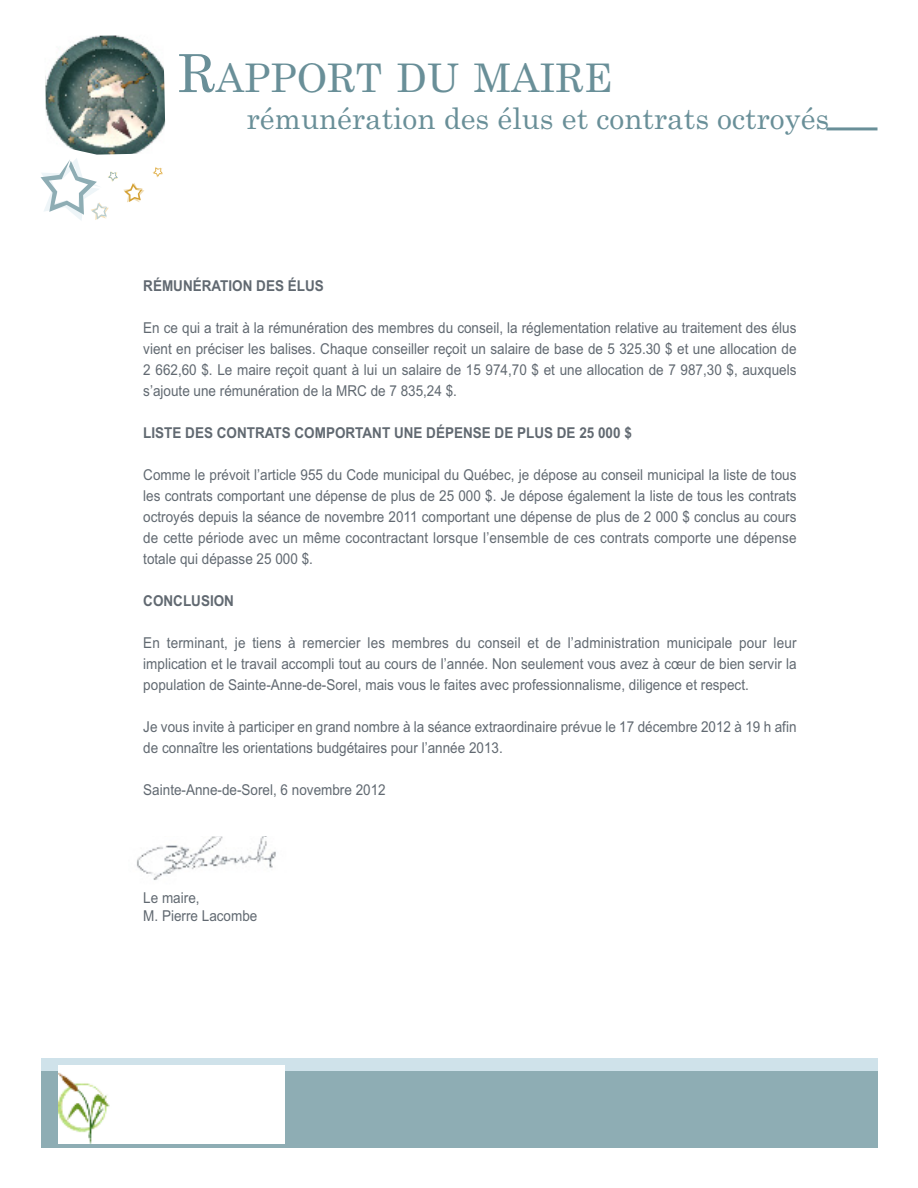
<style>
.page{position:relative;width:918px;height:1188px;background:#fff}
.page>*{position:absolute;margin:0;border:0;box-sizing:border-box;transform-origin:0 0}
.t1{font:39.3px "Century";color:#698f98}
.t2{font:29.7px "Century";color:#698f98}
.t3{font:15px/21px "Arial";color:#616971;text-align:justify;scale:.9 1}
.t4{font:700 15px "Arial";color:#616971;scale:.9 1}
.s1{font-size:52.5px}
</style>
<div class="page">
<hr style="left:826px;top:127px;width:52px;height:3px;background:#698f98">
<div style="left:41px;top:1059px;width:837px;height:30px;background:#cfe2ea"></div>
<div style="left:41px;top:1071px;width:837px;height:77px;background:#8eadb4"></div>
<img style="left:59px;top:1065px;width:225px;height:79px">
<img style="left:45px;top:35px;width:121px;height:120px">
<svg style="left:41px;top:158px;width:103px;height:62px"></svg>
<svg style="left:152px;top:167px;width:11px;height:11px"></svg>
<img style="left:136px;top:836px;width:140px;height:44px">
<h1 class="t1" style="left:178px;top:56px;width:436px"><span class="s1">R</span>APPORT DU MAIRE</h1>
<h2 class="t2" style="left:247px;top:102px;width:584px">rémunération des élus et contrats octroyés</h2>
<p class="t4" style="left:143px;top:277px;width:202px">RÉMUNÉRATION DES ÉLUS</p>
<p class="t3" style="left:143px;top:317px;width:727px">En ce qui a trait à la rémunération des membres du conseil, la réglementation relative au traitement des élus vient en préciser les balises. Chaque conseiller reçoit un salaire de base de 5 325.30 $ et une allocation de 2 662,60 $. Le maire reçoit quant à lui un salaire de 15 974,70 $ et une allocation de 7 987,30 $, auxquels s’ajoute une rémunération de la MRC de 7 835,24 $.</p>
<p class="t4" style="left:143px;top:424px;width:544px">LISTE DES CONTRATS COMPORTANT UNE DÉPENSE DE PLUS DE 25 000 $</p>
<p class="t3" style="left:143px;top:464px;width:727px">Comme le prévoit l’article 955 du Code municipal du Québec, je dépose au conseil municipal la liste de tous les contrats comportant une dépense de plus de 25 000 $. Je dépose également la liste de tous les contrats octroyés depuis la séance de novembre 2011 comportant une dépense de plus de 2 000 $ conclus au cours de cette période avec un même cocontractant lorsque l’ensemble de ces contrats comporte une dépense totale qui dépasse 25 000 $.</p>
<p class="t4" style="left:143px;top:592px;width:102px">CONCLUSION</p>
<p class="t3" style="left:143px;top:632px;width:727px">En terminant, je tiens à remercier les membres du conseil et de l’administration municipale pour leur implication et le travail accompli tout au cours de l’année. Non seulement vous avez à cœur de bien servir la population de Sainte-Anne-de-Sorel, mais vous le faites avec professionnalisme, diligence et respect.</p>
<p class="t3" style="left:143px;top:716px;width:727px">Je vous invite à participer en grand nombre à la séance extraordinaire prévue le 17 décembre 2012 à 19 h afin de connaître les orientations budgétaires pour l’année 2013.</p>
<p class="t3" style="left:143px;top:779px;width:271px">Sainte-Anne-de-Sorel, 6 novembre 2012</p>
<p class="t3" style="left:143px;top:889px;width:128px;line-height:18px">Le maire,<br>M. Pierre Lacombe</p>
</div>
